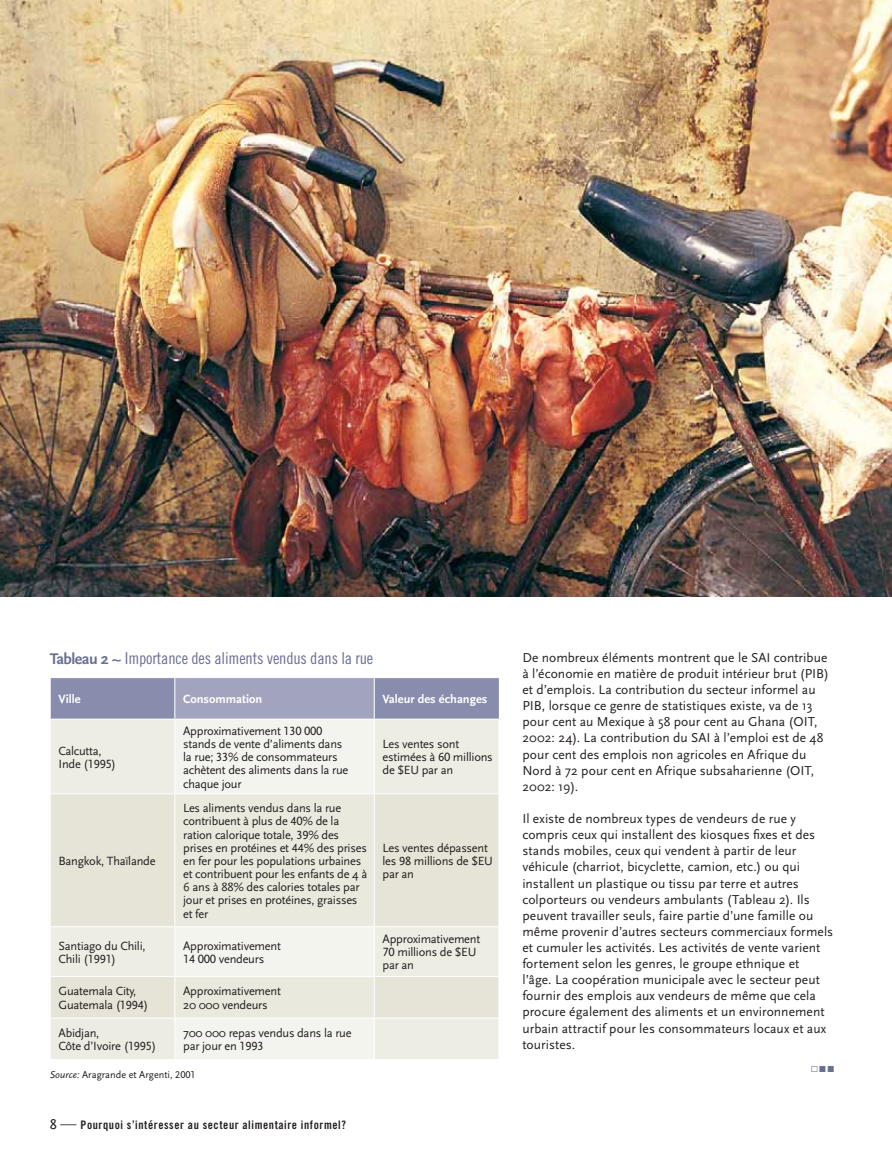
<style>
.page{position:relative;width:892px;height:1163px;background:#fff}
.page>*{position:absolute;margin:0;border:0;box-sizing:border-box;transform-origin:0 0}
.t1{font:16.35px "Trade Gothic Cond Eighteen";letter-spacing:-.01em;color:#696f92}
.t2{font:13.5px/16px "Scala Sans";color:#231f20}
.t3{font:13.2px "Scala Sans";color:#696f92}
.t4{font:12.45px/13.2px "Scala Sans";letter-spacing:-.02em;color:#231f20}
.t5{font:700 12.45px "Scala Sans";color:#fff}
.t6{font:11.7px "Trade Gothic Bold Cond Twenty";letter-spacing:.05em;color:#231f20}
.t7{font:10.2px "Scala Sans";color:#231f20}
.s1{font-family:"Scala Sans";font-weight:700;font-size:16.05px}
.s2{font-family:"Scala Sans";font-weight:700;font-size:16.8px}
.s3{font-family:"Scala Sans Caps"}
.s4{font-style:italic}
.s5{font-family:"Scala Sans Caps";font-size:14.7px}
.s6{font-family:"Trade Gothic Cond Eighteen";font-size:16.05px}
</style>
<div class="page">
<div style="left:51px;top:678px;width:448px;height:41px;background:#888dad"></div>
<div style="left:175px;top:677px;width:199px;height:42px;background:#a2a4be"></div>
<div style="left:51px;top:720px;width:447px;height:339px;background:#eeede4"></div>
<div style="left:175px;top:720px;width:199px;height:339px;background:#f4f4ef"></div>
<svg style="left:51px;top:794px;width:447px;height:224px;background:#e7e6d9"></svg>
<svg style="left:175px;top:794px;width:199px;height:224px;fill:#eae9de"></svg>
<div style="left:50px;top:1018px;width:125px;height:41px;background:#edece3"></div>
<hr style="left:175px;top:677px;width:324px;height:1px;background:#fff">
<hr style="left:174px;top:719px;width:1px;height:74px;background:#fff">
<hr style="left:374px;top:719px;width:1px;height:74px;background:#fff">
<hr style="left:50px;top:793px;width:125px;height:1px;background:#fff">
<hr style="left:175px;top:793px;width:199px;height:1px;background:#fff">
<hr style="left:174px;top:794px;width:1px;height:132px;background:#fff">
<hr style="left:374px;top:793px;width:125px;height:1px;background:#fff">
<hr style="left:374px;top:794px;width:1px;height:132px;background:#fff">
<hr style="left:50px;top:926px;width:125px;height:1px;background:#fff">
<hr style="left:175px;top:926px;width:199px;height:1px;background:#fff">
<hr style="left:174px;top:927px;width:1px;height:49px;background:#fff">
<hr style="left:374px;top:926px;width:125px;height:1px;background:#fff">
<hr style="left:374px;top:927px;width:1px;height:49px;background:#fff">
<hr style="left:50px;top:976px;width:125px;height:1px;background:#fff">
<hr style="left:175px;top:976px;width:199px;height:1px;background:#fff">
<hr style="left:174px;top:977px;width:1px;height:41px;background:#fff">
<hr style="left:374px;top:976px;width:125px;height:1px;background:#fff">
<hr style="left:374px;top:977px;width:1px;height:41px;background:#fff">
<hr style="left:50px;top:1018px;width:125px;height:1px;background:#fff">
<hr style="left:50px;top:1018px;width:1px;height:41px;background:#fff">
<hr style="left:175px;top:1018px;width:199px;height:1px;background:#fff">
<hr style="left:174px;top:1018px;width:1px;height:41px;background:#fff">
<hr style="left:374px;top:1018px;width:125px;height:1px;background:#fff">
<hr style="left:374px;top:1018px;width:1px;height:41px;background:#fff">
<hr style="left:174px;top:678px;width:1px;height:41px;background:#fff">
<hr style="left:374px;top:678px;width:1px;height:41px;background:#fff">
<img style="left:0;top:0;width:891px;height:596px">
<p class="t1" style="left:50px;top:652px;width:325px"><span class="s1">Tableau 2</span> <span class="s2">~</span> Importance des aliments vendus dans la rue</p>
<p class="t5" style="left:58px;top:694px;width:24px">Ville</p>
<p class="t5" style="left:183px;top:694px;width:81px">Consommation</p>
<p class="t5" style="left:382px;top:694px;width:106px">Valeur des échanges</p>
<p class="t4" style="left:58px;top:744px;width:59px">Calcutta,<br>Inde (<span class="s3">1995</span>)</p>
<p class="t4" style="left:183px;top:725px;width:167px">Approximativement <span class="s3">130 000 </span>stands de vente d’aliments dans la rue; <span class="s3">33</span>% de consommateurs achètent des aliments dans la rue chaque jour</p>
<p class="t4" style="left:382px;top:738px;width:112px">Les ventes sont estimées à <span class="s3">60</span> millions de $EU par an</p>
<p class="t4" style="left:58px;top:855px;width:98px">Bangkok, Thaïlande</p>
<p class="t4" style="left:183px;top:802px;width:186px">Les aliments vendus dans la rue contribuent à plus de <span class="s3">40</span>% de la ration calorique totale, <span class="s3">39</span>% des prises en protéines et <span class="s3">44</span>% des prises en fer pour les populations urbaines et contribuent pour les enfants de 4 à<br>6 ans à 88% des calories totales par jour et prises en protéines, graisses et fer</p>
<p class="t4" style="left:382px;top:842px;width:112px">Les ventes dépassent les <span class="s3">98</span> millions de $EU par an</p>
<p class="t4" style="left:58px;top:939px;width:89px">Santiago du Chili,<br>Chili (<span class="s3">1991</span>)</p>
<p class="t4" style="left:183px;top:939px;width:99px">Approximativement<br><span class="s3">14 000</span> vendeurs</p>
<p class="t4" style="left:382px;top:933px;width:99px">Approximativement<br><span class="s3">70</span> millions de $EU par an</p>
<p class="t4" style="left:58px;top:985px;width:91px">Guatemala City,<br>Guatemala (<span class="s3">1994</span>)</p>
<p class="t4" style="left:183px;top:985px;width:99px">Approximativement<br>20 000 vendeurs</p>
<p class="t4" style="left:58px;top:1027px;width:99px">Abidjan,<br>Côte d’Ivoire (<span class="s3">1995</span>)</p>
<p class="t4" style="left:183px;top:1027px;width:170px">700 000 repas vendus dans la rue par jour en <span class="s3">1993</span></p>
<p class="t7" style="left:50px;top:1070px;width:147px"><span class="s4">Source:</span> Aragrande et Argenti, <span class="s3">2001</span></p>
<p class="t6" style="left:50px;top:1121px;width:297px"><span class="s5">8</span> <span class="s6">—</span> Pourquoi s’intéresser au secteur alimentaire informel?</p>
<p class="t2" style="left:522px;top:650px;width:308px">De nombreux éléments montrent que le SAI contribue à l’économie en matière de produit intérieur brut (PIB) et d’emplois. La contribution du secteur informel au PIB, lorsque ce genre de statistiques existe, va de 13 pour cent au Mexique à 58 pour cent au Ghana (OIT, 2002: 24). La contribution du SAI à l’emploi est de 48 pour cent des emplois non agricoles en Afrique du Nord à 72 pour cent en Afrique subsaharienne (OIT, 2002: 19).</p>
<p class="t2" style="left:522px;top:811px;width:312px">Il existe de nombreux types de vendeurs de rue y compris ceux qui installent des kiosques fixes et des stands mobiles, ceux qui vendent à partir de leur véhicule (charriot, bicyclette, camion, etc.) ou qui installent un plastique ou tissu par terre et autres colporteurs ou vendeurs ambulants (Tableau 2). Ils peuvent travailler seuls, faire partie d’une famille ou même provenir d’autres secteurs commerciaux formels et cumuler les activités. Les activités de vente varient fortement selon les genres, le groupe ethnique et<br>l’âge. La coopération municipale avec le secteur peut fournir des emplois aux vendeurs de même que cela procure également des aliments et un environnement urbain attractif pour les consommateurs locaux et aux touristes.</p>
<p class="t3" style="left:810px;top:1061px;width:26px">∏ππ</p>
</div>
